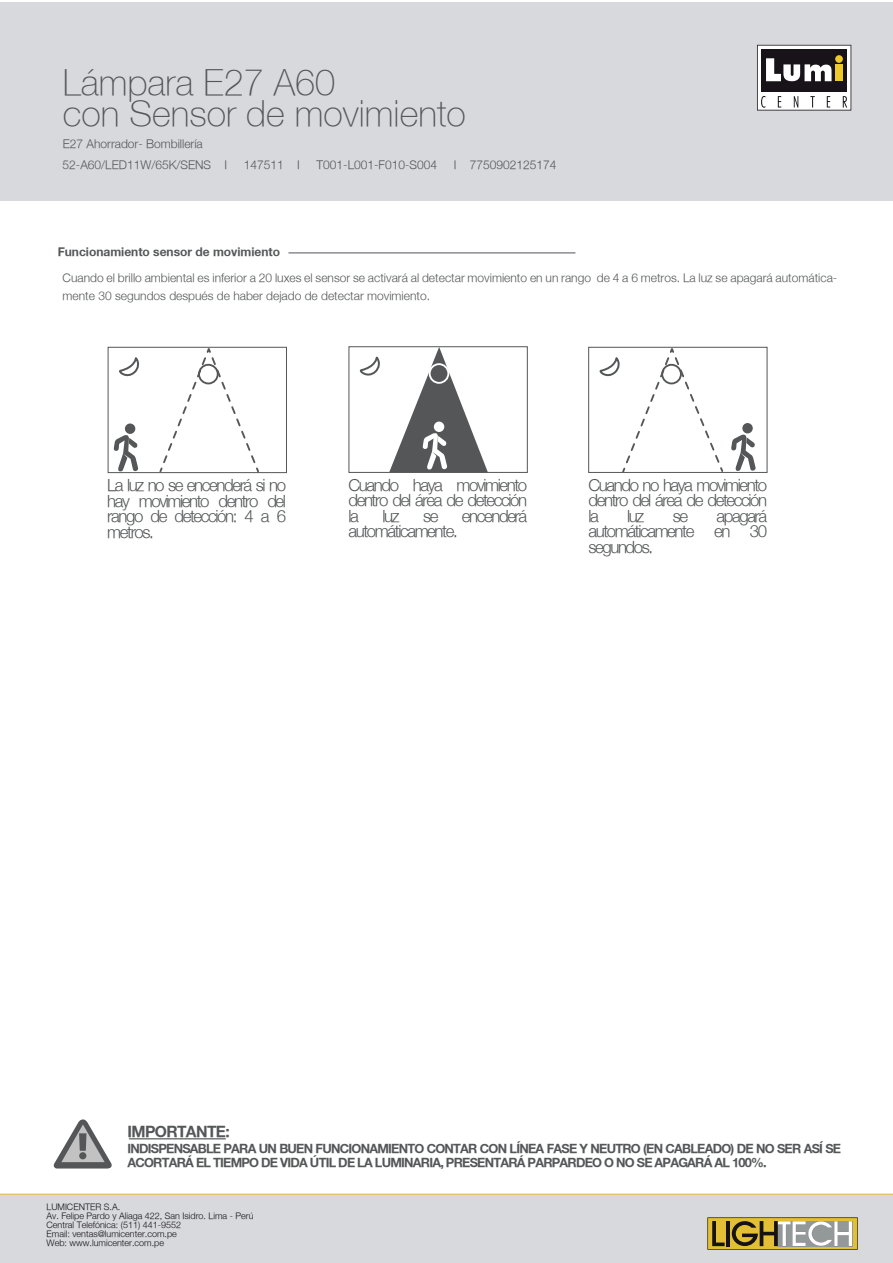
<style>
.page{position:relative;width:893px;height:1263px;background:#fff}
.page>*{position:absolute;margin:0;border:0;box-sizing:border-box;transform-origin:0 0}
.t1{font:100 36px/31.5px "Helvetica Neue";color:#565659}
.t2{font:300 16.8px/15.5px "Helvetica Neue";letter-spacing:-.085em;color:#545657;text-align:justify}
.t3{font:700 15.6px "Helvetica Neue";letter-spacing:-.04em;color:#545657}
.t4{font:700 12.75px/13.5px "Helvetica Neue";letter-spacing:-.06em;color:#545657}
.t5{font:300 12px/18px "Helvetica Neue";color:#545657}
.t6{font:300 12px "Helvetica Neue";color:#565659}
.t7{font:300 12px "Helvetica Neue";color:#505556}
.t8{font:700 12px "Helvetica Neue";color:#545657}
.t9{font:300 9px/9px "Helvetica Neue";color:#151216}
.s1{color:#505556}
</style>
<div class="page">
<hr style="left:0;top:198px;width:893px;height:1px;background:#fdd218">
<div style="left:0;top:1194px;width:893px;height:69px;background:#d8d9dc"></div>
<hr style="left:0;top:1194px;width:893px;height:1px;background:#e2bf35">
<svg style="left:707px;top:1217px;width:151px;height:33px;background:#a99b64"></svg>
<hr style="left:129px;top:1138px;width:97px;height:1px;background:#545657">
<svg style="left:53px;top:1119px;width:59px;height:50px"></svg>
<div style="left:79px;top:1152px;width:7px;height:7px;background:#545657;border-radius:50%"></div>
<hr style="left:288px;top:253px;width:287px;height:1px;background:#535259">
<div style="left:108px;top:347px;width:179px;height:126px;border:1px solid #545657"></div>
<div style="left:125px;top:423px;width:10px;height:11px;background:#545657;border-radius:50%"></div>
<svg style="left:113px;top:435px;width:26px;height:37px"></svg>
<svg style="left:158px;top:346px;width:103px;height:128px"></svg>
<svg style="left:119px;top:358px;width:21px;height:19px"></svg>
<div style="left:348px;top:346px;width:180px;height:127px;border:1px solid #545657"></div>
<svg style="left:359px;top:358px;width:21px;height:18px"></svg>
<svg style="left:389px;top:347px;width:99px;height:125px"></svg>
<div style="left:588px;top:347px;width:179px;height:126px;border:1px solid #545657"></div>
<svg style="left:598px;top:346px;width:127px;height:127px"></svg>
<div style="left:742px;top:423px;width:11px;height:10px;background:#545657;border-radius:50%"></div>
<svg style="left:731px;top:433px;width:25px;height:39px"></svg>
<div style="left:1px;top:2px;width:892px;height:198px;background:#d8d9dc"></div>
<svg style="left:757px;top:45px;width:94px;height:66px;background:#8c8988"></svg>
<h1 class="t1" style="left:63px;top:66px;width:404px">Lámpara E27 A60<br>con Sensor de movimiento</h1>
<p class="t6" style="left:63px;top:158px;width:166px">52-A60/LED11W/65K/SENS I</p>
<p class="t6" style="left:244px;top:158px;width:58px">147511 <span class="s1">I</span></p>
<p class="t7" style="left:317px;top:158px;width:122px">T001-L001-F010-S004</p>
<p class="t7" style="left:454px;top:158px;width:104px">I 7750902125174</p>
<p class="t6" style="left:63px;top:136px;width:142px">E27 Ahorrador- Bombillería</p>
<p class="t8" style="left:58px;top:244px;width:224px">Funcionamiento sensor de movimiento</p>
<p class="t5" style="left:63px;top:268px;width:776px">Cuando el brillo ambiental es inferior a 20 luxes el sensor se activará al detectar movimiento en un rango de 4 a 6 metros. La luz se apagará automática&shy;mente 30 segundos después de haber dejado de detectar movimiento.</p>
<p class="t2" style="left:107px;top:477px;width:180px">La luz no se encenderá si no hay movimiento dentro del rango de detección: 4 a 6 metros.</p>
<p class="t2" style="left:348px;top:477px;width:180px">Cuando haya movimiento dentro del área de detección la</p>
<p class="t2" style="left:382px;top:508px;width:19px">luz</p>
<p class="t2" style="left:423px;top:508px;width:17px">se</p>
<p class="t2" style="left:462px;top:508px;width:67px">encenderá</p>
<p class="t2" style="left:348px;top:523px;width:111px">automáticamente.</p>
<p class="t2" style="left:588px;top:477px;width:180px">Cuando no haya movimiento dentro del área de detección la</p>
<p class="t2" style="left:588px;top:508px;width:180px;text-indent:128px">apagará automáticamente en 30 segundos.</p>
<p class="t2" style="left:627px;top:508px;width:19px">luz</p>
<p class="t2" style="left:673px;top:508px;width:17px">se</p>
<p class="t3" style="left:127px;top:1121px;width:104px">IMPORTANTE:</p>
<p class="t4" style="left:127px;top:1141px;width:715px">INDISPENSABLE PARA UN BUEN FUNCIONAMIENTO CONTAR CON LÍNEA FASE Y NEUTRO (EN CABLEADO) DE NO SER ASÍ SE<br>ACORTARÁ EL TIEMPO DE VIDA ÚTIL DE LA LUMINARIA, PRESENTARÁ PARPARDEO O NO SE APAGARÁ AL 100%.</p>
<p class="t9" style="left:47px;top:1202px;width:209px">LUMICENTER S.A.<br>Av. Felipe Pardo y Aliaga 422, San Isidro. Lima - Perú Central Telefónica: (511) 441-9552<br>Email: ventas@lumicenter.com.pe<br>Web: www.lumicenter.com.pe</p>
</div>
